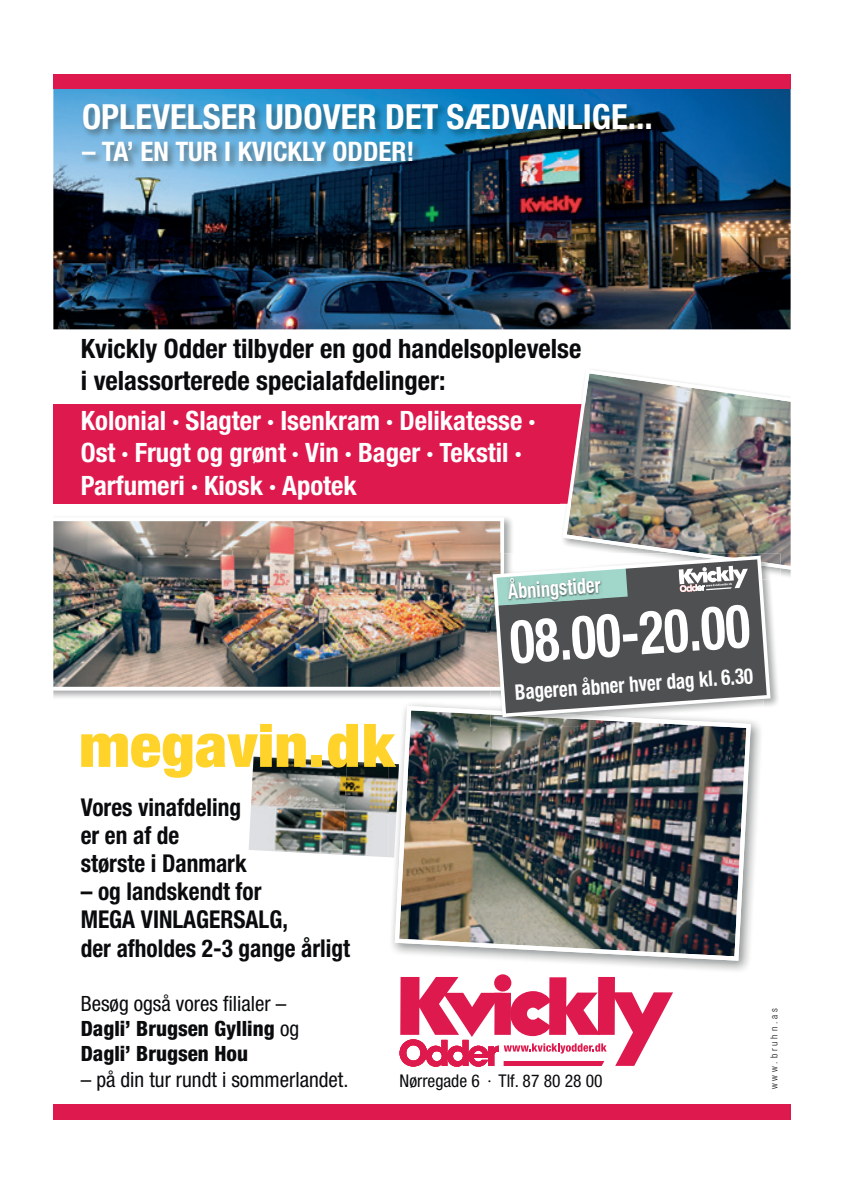
<style>
.page{position:relative;width:844px;height:1191px;background:#fff}
.page>*{position:absolute;margin:0;border:0;box-sizing:border-box;transform-origin:0 0}
.t1{font:700 condensed 34.65px "Helvetica Neue LT Std";color:#fff}
.t2{font:700 condensed 26.95px "Helvetica Neue LT Std";color:#fff}
.t3{font:700 condensed 26.78px/32px "Helvetica Neue LT Std";color:#fff}
.t4{font:700 condensed 26.78px/32px "Helvetica Neue LT Std";color:#090b0d}
.t5{font:700 condensed 24.5px/28.2px "Helvetica Neue LT Std";color:#090b0d;scale:.95 1}
.t6{font:700 condensed 21.53px "Helvetica Neue LT Std";color:#fff;scale:.88 1}
.t7{font:700 condensed 21.53px "Helvetica Neue LT Std";color:#fff;scale:.85 1}
.t8{font:800 condensed 21px/25.2px "Helvetica Neue LT Std";color:#090b0d}
.t9{font:condensed 21px "Helvetica Neue LT Std";color:#090b0d}
.t10{font:condensed 17.5px "Helvetica Neue LT Std";color:#090b0d}
.t11{font:300 condensed 9.62px "Helvetica Neue LT Std";letter-spacing:.3em;color:#090b0d}
.s1{font-weight:400}
</style>
<div class="page">
<hr style="left:843px;top:0;width:1px;height:1191px;background:#dbdcda">
<img style="left:53px;top:89px;width:737px;height:240px">
<div style="left:53px;top:74px;width:737px;height:15px;background:#de194e"></div>
<div style="left:53px;top:1104px;width:737px;height:16px;background:#de194e"></div>
<img style="left:80px;top:102px;width:579px;height:68px">
<img style="left:53px;top:517px;width:459px;height:181px">
<img style="left:53px;top:517px;width:451px;height:173px">
<div style="left:53px;top:404px;width:537px;height:99px;background:#de194e"></div>
<img style="left:390px;top:704px;width:371px;height:267px">
<img style="left:394px;top:706px;width:356px;height:254px">
<svg style="left:494px;top:974px;width:17px;height:17px"></svg>
<svg style="left:399px;top:977px;width:274px;height:89px"></svg>
<img style="left:562px;top:370px;width:228px;height:199px">
<img style="left:770px;top:586px;width:8px;height:120px">
<img style="left:490px;top:553px;width:14px;height:137px">
<img style="left:490px;top:710px;width:260px;height:17px">
<img style="left:562px;top:553px;width:218px;height:22px">
<img style="left:673px;top:553px;width:107px;height:15px">
<svg style="left:492px;top:555px;width:278px;height:162px;fill:#4e5051"></svg>
<img style="left:251px;top:759px;width:91px;height:44px">
<img style="left:342px;top:762px;width:47px;height:95px">
<img style="left:249px;top:803px;width:95px;height:51px">
<img style="left:389px;top:763px;width:10px;height:94px">
<svg style="left:81px;top:724px;width:225px;height:53px"></svg>
<div style="left:311px;top:755px;width:11px;height:12px;background:#ffd329"></div>
<svg style="left:328px;top:724px;width:30px;height:43px"></svg>
<svg style="left:364px;top:724px;width:32px;height:43px"></svg>
<h1 class="t1" style="left:82px;top:96px;width:572px">OPLEVELSER UDOVER DET SÆDVANLIGE...</h1>
<p class="t2" style="left:82px;top:135px;width:334px">– TA’ EN TUR I KVICKLY ODDER!</p>
<p class="t4" style="left:81px;top:332px;width:502px">Kvickly Odder tilbyder en god handelsoplevelse i velassorterede specialafdelinger:</p>
<p class="t3" style="left:81px;top:404px;width:456px">Kolonial · Slagter · Isenkram · Delikatesse ·<br>Ost · Frugt og grønt · Vin · Bager · Tekstil ·<br>Parfumeri · Kiosk · Apotek</p>
<p class="t7" style="left:507px;top:578px;width:111px;rotate:-4deg">Åbningstider</p>
<p class="t6" style="left:514px;top:679px;width:272px;rotate:-4deg">Bageren åbner hver dag kl. 6.30</p>
<p class="t5" style="left:81px;top:793px;width:176px">Vores vinafdeling er en af de største i Danmark</p>
<p class="t5" style="left:81px;top:877px;width:285px">– og landskendt for<br>MEGA VINLAGERSALG,<br>der afholdes 2-3 gange årligt</p>
<p class="t8" style="left:81px;top:990px;width:220px"><span class="s1">Besøg også vores filialer –<br></span>Dagli’ Brugsen Gylling <span class="s1">og<br></span>Dagli’ Brugsen Hou</p>
<p class="t9" style="left:81px;top:1067px;width:269px">– på din tur rundt i sommerlandet.</p>
<p class="t10" style="left:399px;top:1070px;width:205px">Nørregade 6 · Tlf. 87 80 28 00</p>
<p class="t11" style="left:768px;top:1089px;width:83px;rotate:-90deg">www.bruhn.as</p>
</div>
